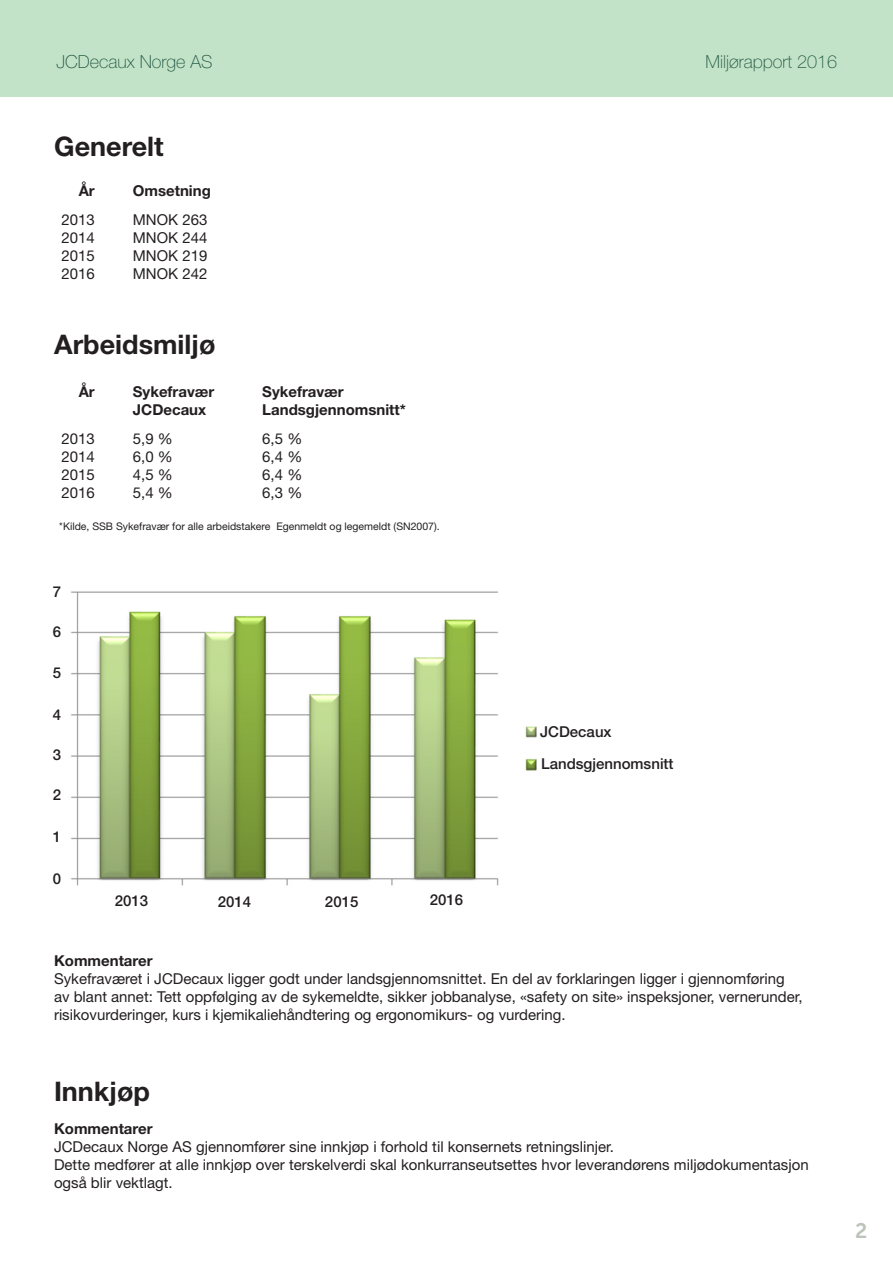
<style>
.page{position:relative;width:893px;height:1263px;background:#fff}
.page>*{position:absolute;margin:0;border:0;box-sizing:border-box;transform-origin:0 0}
.t1{font:700 27px "Helvetica Neue";color:#231f20}
.t2{font:21px "Museo Sans Cyrl 700";color:#bcc3b8}
.t3{font:100 18px "Helvetica Neue";color:#1f5441}
.t4{font:15px/18px "Helvetica Neue";color:#231f20}
.t5{font:700 15px "Helvetica Neue";color:#231f20}
.t6{font:500 15px "Helvetica Neue";color:#231f20}
.t7{font:10.5px "Helvetica Neue";color:#231f20}
</style>
<div class="page">
<div style="left:0;top:0;width:893px;height:97px;background:#c2e3c7"></div>
<img style="left:70px;top:591px;width:467px;height:295px">
<p class="t3" style="left:56px;top:52px;width:158px">JCDecaux Norge AS</p>
<p class="t3" style="left:706px;top:51px;width:133px">Miljørapport 2016</p>
<p class="t1" style="left:54px;top:130px;width:111px">Generelt</p>
<p class="t5" style="left:79px;top:181px;width:18px">År</p>
<p class="t4" style="left:61px;top:210px;width:35px">2013</p>
<p class="t4" style="left:61px;top:228px;width:35px">2014</p>
<p class="t4" style="left:61px;top:246px;width:35px">2015</p>
<p class="t4" style="left:61px;top:264px;width:35px">2016</p>
<p class="t5" style="left:133px;top:181px;width:80px">Omsetning</p>
<p class="t4" style="left:133px;top:210px;width:76px">MNOK 263</p>
<p class="t4" style="left:133px;top:228px;width:76px">MNOK 244</p>
<p class="t4" style="left:133px;top:246px;width:76px">MNOK 219</p>
<p class="t4" style="left:133px;top:264px;width:76px">MNOK 242</p>
<p class="t1" style="left:54px;top:328px;width:163px">Arbeidsmiljø</p>
<p class="t5" style="left:79px;top:382px;width:18px">År</p>
<p class="t4" style="left:61px;top:429px;width:35px">2013</p>
<p class="t4" style="left:61px;top:447px;width:35px">2014</p>
<p class="t4" style="left:61px;top:465px;width:35px">2015</p>
<p class="t4" style="left:61px;top:483px;width:35px">2016</p>
<p class="t5" style="left:262px;top:382px;width:83px">Sykefravær</p>
<p class="t5" style="left:262px;top:400px;width:145px">Landsgjennomsnitt*</p>
<p class="t4" style="left:262px;top:429px;width:42px">6,5 %</p>
<p class="t4" style="left:262px;top:447px;width:42px">6,4 %</p>
<p class="t4" style="left:262px;top:465px;width:42px">6,4 %</p>
<p class="t4" style="left:262px;top:483px;width:42px">6,3 %</p>
<p class="t7" style="left:59px;top:520px;width:382px">*Kilde, SSB Sykefravær for alle arbeidstakere Egenmeldt og legemeldt (SN2007).</p>
<p class="t5" style="left:133px;top:382px;width:83px">Sykefravær</p>
<p class="t5" style="left:133px;top:400px;width:75px">JCDecaux</p>
<p class="t4" style="left:133px;top:429px;width:42px">5,9 %</p>
<p class="t4" style="left:133px;top:447px;width:42px">6,0 %</p>
<p class="t4" style="left:133px;top:465px;width:42px">4,5 %</p>
<p class="t4" style="left:133px;top:483px;width:42px">5,4 %</p>
<p class="t6" style="left:53px;top:583px;width:10px">7</p>
<p class="t6" style="left:53px;top:623px;width:10px">6</p>
<p class="t6" style="left:53px;top:664px;width:10px">5</p>
<p class="t6" style="left:53px;top:706px;width:10px">4</p>
<p class="t6" style="left:53px;top:746px;width:10px">3</p>
<p class="t6" style="left:53px;top:786px;width:10px">2</p>
<p class="t6" style="left:53px;top:828px;width:10px">1</p>
<p class="t6" style="left:53px;top:870px;width:10px">0</p>
<p class="t6" style="left:115px;top:891px;width:35px">2013</p>
<p class="t6" style="left:218px;top:892px;width:35px">2014</p>
<p class="t6" style="left:325px;top:893px;width:35px">2015</p>
<p class="t6" style="left:430px;top:891px;width:35px">2016</p>
<p class="t6" style="left:540px;top:723px;width:73px">JCDecaux</p>
<p class="t6" style="left:541px;top:755px;width:134px">Landsgjennomsnitt</p>
<p class="t5" style="left:54px;top:951px;width:100px">Kommentarer</p>
<p class="t4" style="left:54px;top:969px;width:750px">Sykefraværet i JCDecaux ligger godt under landsgjennomsnittet. En del av forklaringen ligger i gjennomføring av blant annet: Tett oppfølging av de sykemeldte, sikker jobbanalyse, «safety on site» inspeksjoner, vernerunder, risikovurderinger, kurs i kjemikaliehåndtering og ergonomikurs- og vurdering.</p>
<p class="t1" style="left:54px;top:1075px;width:97px">Innkjøp</p>
<p class="t5" style="left:54px;top:1120px;width:100px">Kommentarer</p>
<p class="t4" style="left:54px;top:1138px;width:756px">JCDecaux Norge AS gjennomfører sine innkjøp i forhold til konsernets retningslinjer.<br>Dette medfører at alle innkjøp over terskelverdi skal konkurranseutsettes hvor leverandørens miljødokumentasjon også blir vektlagt.</p>
<p class="t2" style="left:855px;top:1219px;width:14px">2</p>
</div>
